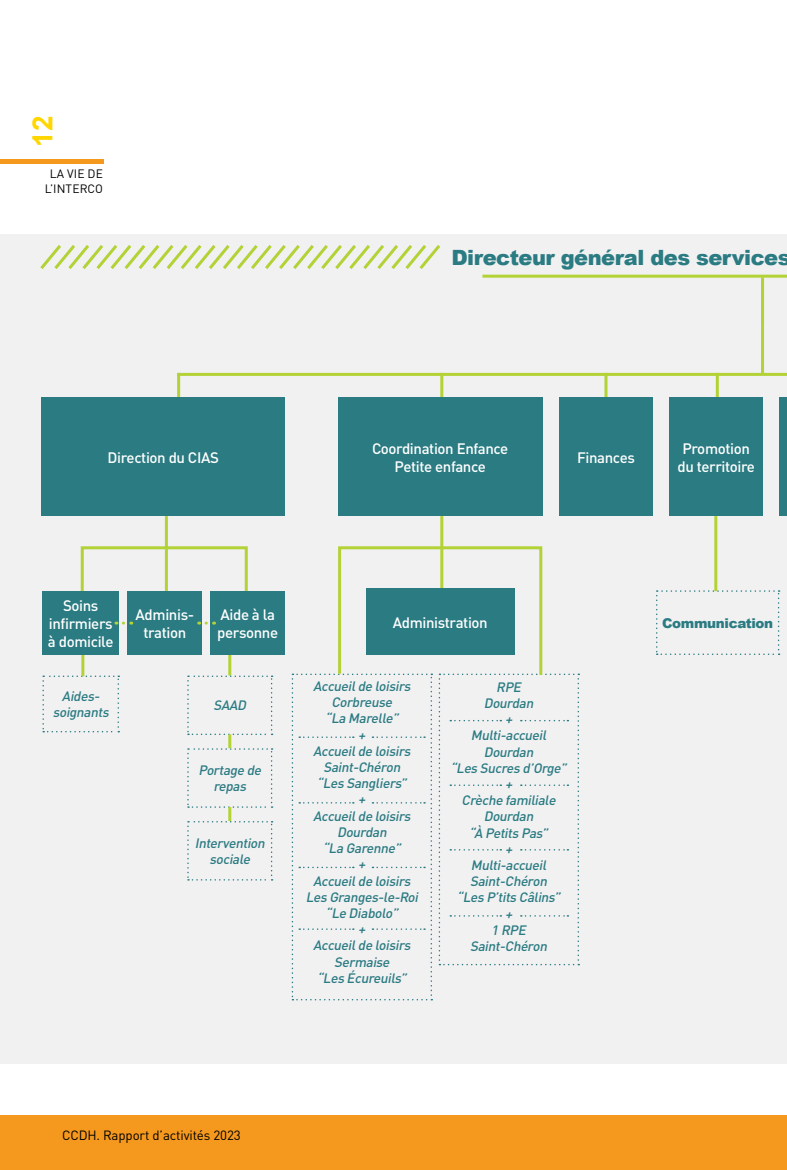
<style>
.page{position:relative;width:787px;height:1170px;background:#fff}
.page>*{position:absolute;margin:0;border:0;box-sizing:border-box;transform-origin:0 0}
.t1{font:700 27.9px "Arial";color:#ffd600}
.t2{font:900 21px "Arial";letter-spacing:-.025em;color:#2b7b82}
.t3{font:500 15px/18px "DIN Pro";letter-spacing:-.025em;color:#fff;text-align:center}
.t4{font:italic 500 13.5px/16.2px "DIN Pro";color:#2b7b82;text-align:center}
.t5{font:900 13.5px "Arial";letter-spacing:-.025em;color:#2b7b82}
.t6{font:13.35px "DIN Pro";letter-spacing:-.01em;color:#000}
.t7{font:12px/14.4px "DIN Pro";letter-spacing:.01em;color:#000;text-align:center}
</style>
<div class="page">
<div style="left:0;top:1114px;width:787px;height:55px;background:#f5981e"></div>
<div style="left:0;top:159px;width:103px;height:5px;background:#f5981e"></div>
<div style="left:0;top:234px;width:787px;height:829px;background:#f1f1f2"></div>
<svg style="left:42px;top:675px;width:77px;height:57px"></svg>
<svg style="left:656px;top:590px;width:123px;height:65px"></svg>
<svg style="left:40px;top:245px;width:401px;height:24px"></svg>
<hr style="left:482px;top:274px;width:305px;height:3px;background:#b3d235">
<hr style="left:761px;top:277px;width:3px;height:97px;background:#b3d235">
<hr style="left:177px;top:373px;width:610px;height:3px;background:#b3d235">
<hr style="left:177px;top:373px;width:3px;height:31px;background:#b3d235">
<hr style="left:440px;top:373px;width:3px;height:31px;background:#b3d235">
<hr style="left:715px;top:373px;width:3px;height:31px;background:#b3d235">
<hr style="left:81px;top:655px;width:3px;height:21px;background:#b3d235">
<hr style="left:714px;top:516px;width:3px;height:75px;background:#b3d235">
<hr style="left:228px;top:652px;width:3px;height:23px;background:#b3d235">
<svg style="left:187px;top:675px;width:85px;height:60px"></svg>
<svg style="left:187px;top:748px;width:85px;height:59px"></svg>
<svg style="left:187px;top:821px;width:85px;height:59px"></svg>
<hr style="left:228px;top:734px;width:3px;height:14px;background:#b3d235">
<hr style="left:228px;top:807px;width:3px;height:14px;background:#b3d235">
<svg style="left:80px;top:544px;width:168px;height:55px"></svg>
<hr style="left:165px;top:516px;width:3px;height:75px;background:#b3d235">
<hr style="left:440px;top:516px;width:3px;height:75px;background:#b3d235">
<svg style="left:292px;top:544px;width:287px;height:456px"></svg>
<hr style="left:604px;top:373px;width:3px;height:31px;background:#b3d235">
<div style="left:559px;top:398px;width:93px;height:118px;background:#2b7b82"></div>
<div style="left:669px;top:398px;width:94px;height:118px;background:#2b7b82"></div>
<div style="left:779px;top:398px;width:8px;height:118px;background:#2b7b82"></div>
<div style="left:42px;top:398px;width:243px;height:118px;background:#2b7b82"></div>
<div style="left:338px;top:398px;width:204px;height:118px;background:#2b7b82"></div>
<div style="left:42px;top:591px;width:77px;height:64px;background:#2b7b82"></div>
<div style="left:210px;top:591px;width:75px;height:64px;background:#2b7b82"></div>
<div style="left:128px;top:591px;width:74px;height:64px;background:#2b7b82"></div>
<div style="left:366px;top:588px;width:149px;height:67px;background:#2b7b82"></div>
<svg style="left:123px;top:621px;width:9px;height:3px"></svg>
<h1 class="t1" style="left:24px;top:147px;width:33px;rotate:-90deg">12</h1>
<p class="t7" style="left:45px;top:166px;width:60px">LA VIE DE<br>L’INTERCO</p>
<h2 class="t2" style="left:451px;top:242px;width:341px">Directeur général des services</h2>
<p class="t3" style="left:108px;top:447px;width:113px">Direction du CIAS</p>
<p class="t3" style="left:372px;top:438px;width:138px">Coordination Enfance<br>Petite enfance</p>
<p class="t3" style="left:577px;top:447px;width:59px">Finances</p>
<p class="t3" style="left:677px;top:438px;width:79px">Promotion du territoire</p>
<p class="t3" style="left:48px;top:595px;width:67px">Soins infirmiers à domicile</p>
<p class="t3" style="left:217px;top:604px;width:62px;text-align:left">Aide à la personne</p>
<p class="t3" style="left:136px;top:604px;width:60px">Adminis&shy;tration</p>
<p class="t3" style="left:393px;top:612px;width:96px">Administration</p>
<p class="t4" style="left:53px;top:687px;width:61px">Aides&shy;soignants</p>
<p class="t4" style="left:213px;top:696px;width:38px">SAAD</p>
<p class="t4" style="left:198px;top:761px;width:68px">Portage de repas</p>
<p class="t4" style="left:195px;top:834px;width:75px">Intervention sociale</p>
<p class="t4" style="left:306px;top:677px;width:117px">Accueilde loisirs<br>Corbreuse “LaMarelle”<br>+<br>Accueilde loisirs<br>Saint-Chéron “LesSangliers”<br>+<br>Accueilde loisirs<br>Dourdan “LaGarenne”<br>+<br>Accueilde loisirs<br>LesGranges-le-Roi “Le Diabolo”<br>+<br>Accueilde loisirs<br>Sermaise “LesÉcureuils”</p>
<p class="t4" style="left:450px;top:677px;width:121px">RPE<br>Dourdan<br>+<br>Multi-accueil<br>Dourdan “LesSucresd’Orge” +<br>Crèche familiale<br>Dourdan<br>“À PetitsPas”<br>+<br>Multi-accueil<br>Saint-Chéron “LesP’titsCâlins” +<br>1RPE<br>Saint-Chéron</p>
<p class="t5" style="left:662px;top:613px;width:113px">Communication</p>
<p class="t6" style="left:62px;top:1124px;width:180px">CCDH. Rapport d’activités 2023</p>
</div>
